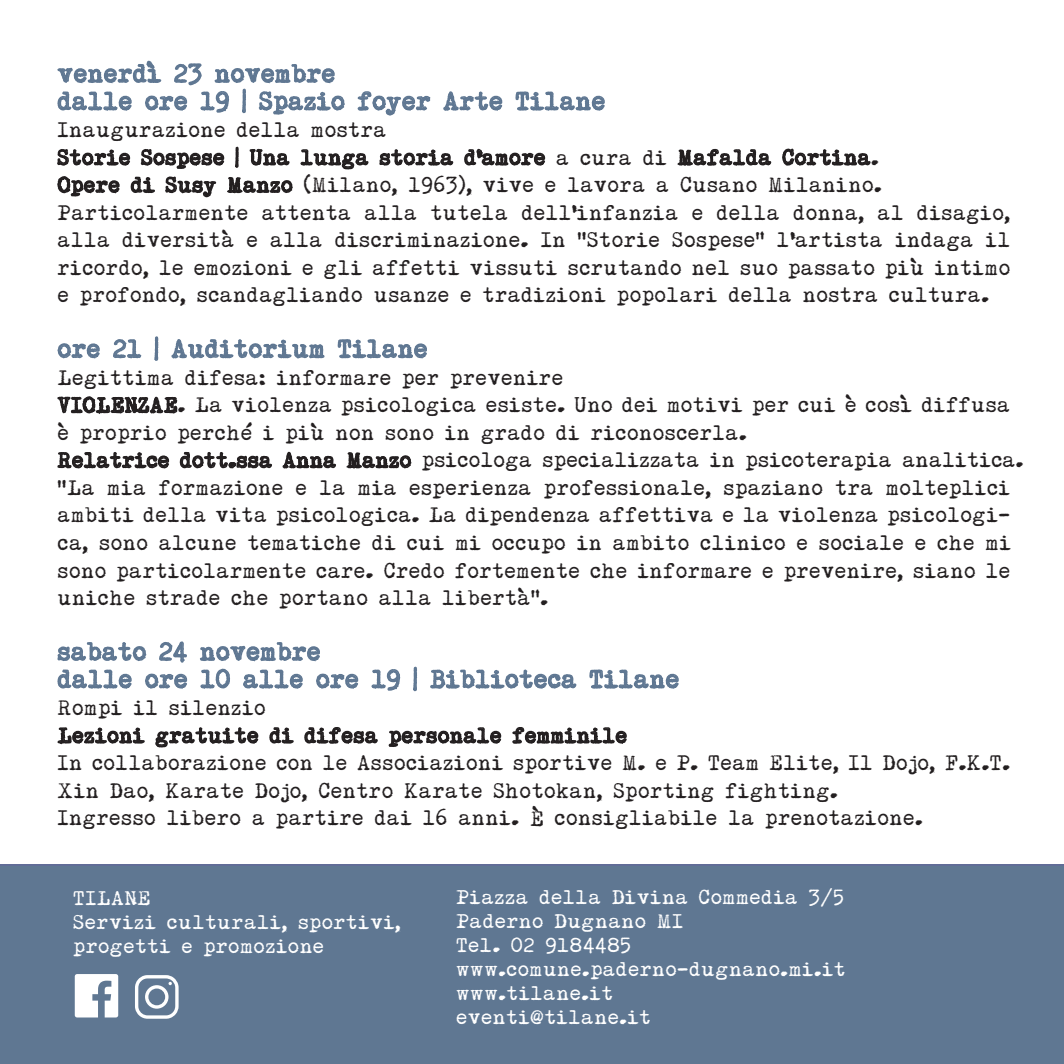
<style>
.page{position:relative;width:1064px;height:1064px;background:#fff}
.page>*{position:absolute;margin:0;border:0;box-sizing:border-box;transform-origin:0 0}
.t1{font:25px/27.5px "HOLLYWOOD STARFIRE";color:#5f7792}
.t2{font:21.25px/27.5px "HOLLYWOOD STARFIRE";color:#231f20}
.t3{font:20px/24px "HOLLYWOOD STARFIRE";color:#fff;scale:1.04 1}
</style>
<div class="page">
<div style="left:0;top:864px;width:1063px;height:199px;background:#5f7792"></div>
<svg style="left:57px;top:60px;width:288px;height:55px"></svg>
<svg style="left:357px;top:91px;width:74px;height:25px"></svg>
<svg style="left:443px;top:91px;width:60px;height:20px"></svg>
<svg style="left:515px;top:91px;width:90px;height:20px"></svg>
<svg style="left:300px;top:149px;width:69px;height:21px"></svg>
<svg style="left:379px;top:149px;width:75px;height:17px"></svg>
<svg style="left:464px;top:148px;width:81px;height:18px"></svg>
<svg style="left:677px;top:148px;width:94px;height:18px"></svg>
<svg style="left:782px;top:148px;width:88px;height:18px"></svg>
<svg style="left:57px;top:146px;width:236px;height:52px"></svg>
<svg style="left:57px;top:343px;width:43px;height:16px"></svg>
<svg style="left:113px;top:339px;width:29px;height:20px"></svg>
<svg style="left:154px;top:336px;width:5px;height:25px"></svg>
<svg style="left:171px;top:339px;width:154px;height:20px"></svg>
<svg style="left:337px;top:339px;width:90px;height:20px"></svg>
<svg style="left:57px;top:396px;width:121px;height:18px"></svg>
<svg style="left:57px;top:452px;width:113px;height:17px"></svg>
<svg style="left:179px;top:451px;width:93px;height:18px"></svg>
<svg style="left:282px;top:451px;width:54px;height:18px"></svg>
<svg style="left:346px;top:452px;width:66px;height:17px"></svg>
<svg style="left:57px;top:641px;width:131px;height:48px"></svg>
<svg style="left:200px;top:642px;width:159px;height:47px"></svg>
<svg style="left:371px;top:669px;width:30px;height:22px"></svg>
<svg style="left:413px;top:666px;width:5px;height:26px"></svg>
<svg style="left:430px;top:669px;width:147px;height:20px"></svg>
<svg style="left:589px;top:669px;width:90px;height:20px"></svg>
<svg style="left:57px;top:727px;width:88px;height:18px"></svg>
<svg style="left:155px;top:727px;width:104px;height:20px"></svg>
<svg style="left:269px;top:727px;width:25px;height:17px"></svg>
<svg style="left:304px;top:727px;width:74px;height:17px"></svg>
<svg style="left:388px;top:727px;width:113px;height:20px"></svg>
<svg style="left:512px;top:727px;width:115px;height:17px"></svg>
<svg style="left:75px;top:973px;width:43px;height:44px"></svg>
<svg style="left:135px;top:974px;width:43px;height:44px"></svg>
<p class="t1" style="left:58px;top:60px;width:549px">venerdì 23 novembre<br>dalle ore 19 | Spazio foyer Arte Tilane</p>
<p class="t2" style="left:58px;top:116px;width:954px">Inaugurazione della mostra<br>Storie Sospese | Una lunga storia d’amore a cura di Mafalda Cortina.<br>Opere di Susy Manzo (Milano, 1963), vive e lavora a Cusano Milanino.<br>Particolarmente attenta alla tutela dell’infanzia e della donna, al disagio, alla diversità e alla discriminazione. In “Storie Sospese” l’artista indaga il ricordo, le emozioni e gli affetti vissuti scrutando nel suo passato più intimo e profondo, scandagliando usanze e tradizioni popolari della nostra cultura.</p>
<p class="t1" style="left:58px;top:335px;width:372px">ore 21 | Auditorium Tilane</p>
<p class="t2" style="left:58px;top:363px;width:967px">Legittima difesa: informare per prevenire<br>VIOLENZAE. La violenza psicologica esiste. Uno dei motivi per cui è così diffusa è proprio perché i più non sono in grado di riconoscerla.<br>Relatrice dott.ssa Anna Manzo psicologa specializzata in psicoterapia analitica. “La mia formazione e la mia esperienza professionale, spaziano tra molteplici ambiti della vita psicologica. La dipendenza affettiva e la violenza psicologi&shy;ca, sono alcune tematiche di cui mi occupo in ambito clinico e sociale e che mi sono particolarmente care. Credo fortemente che informare e prevenire, siano le uniche strade che portano alla libertà”.</p>
<p class="t1" style="left:58px;top:637px;width:623px">sabato 24 novembre<br>dalle ore 10 alle ore 19 | Biblioteca Tilane</p>
<p class="t2" style="left:58px;top:693px;width:954px">Rompi il silenzio<br>Lezioni gratuite di difesa personale femminile<br>In collaborazione con le Associazioni sportive M. e P. Team Elite, Il Dojo, F.K.T.<br>Xin Dao, Karate Dojo, Centro Karate Shotokan, Sporting fighting.<br>Ingresso libero a partire dai 16 anni. È consigliabile la prenotazione.</p>
<p class="t3" style="left:74px;top:885px;width:317px">TILANE<br>Servizi culturali, sportivi, progetti e promozione</p>
<p class="t3" style="left:456px;top:885px;width:376px">Piazza della Divina Commedia 3/5<br>Paderno Dugnano MI<br>Tel. 02 9184485 www.comune.paderno-dugnano.mi.it www.tilane.it<br>eventi@tilane.it</p>
</div>
